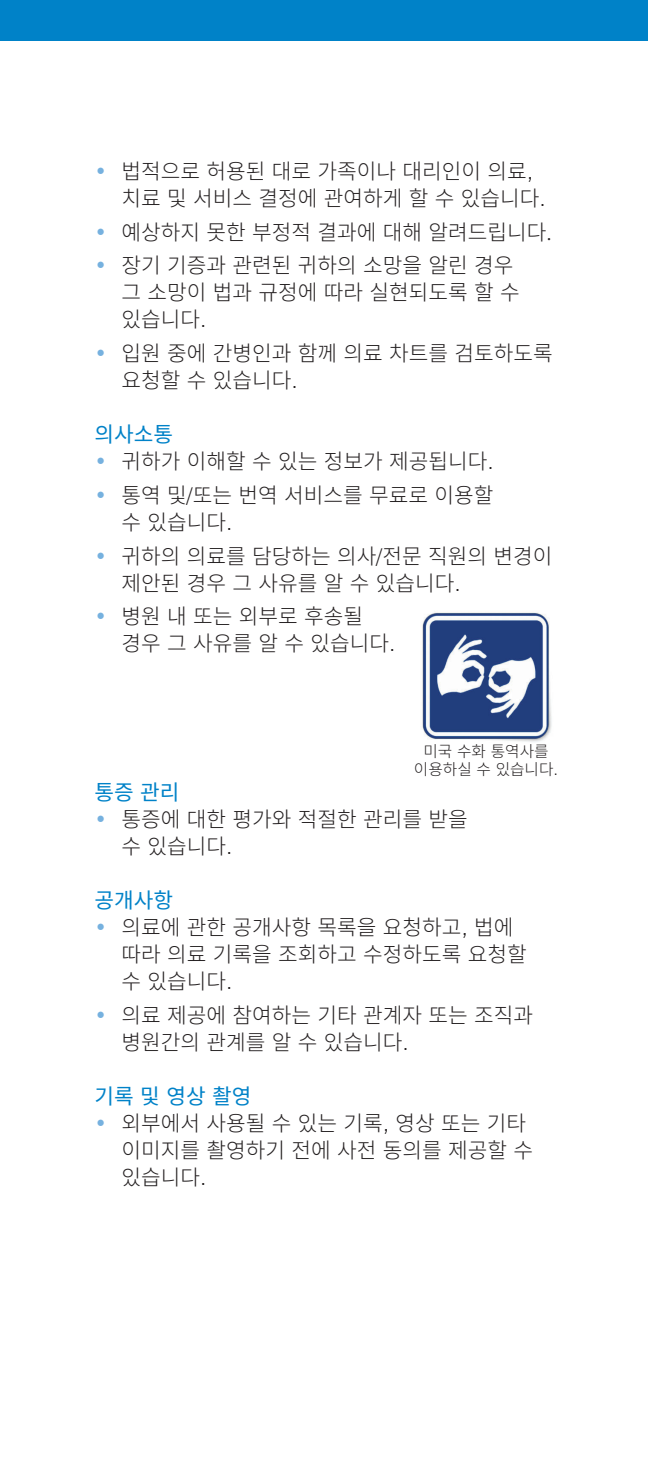
<style>
.page{position:relative;width:648px;height:1458px;background:#fff}
.page>*{position:absolute;margin:0;border:0;box-sizing:border-box;transform-origin:0 0}
.t1{font:300 21.38px/27px "Noto Sans CJ Kkr";color:#231f20}
.t2{font:21.38px "Noto Sans CJ Kkr";color:#0082c8}
.t3{font:300 15.75px/18px "Noto Sans CJ Kkr";color:#231f20;text-align:center}
.s1{font-family:"News Gothic BT";color:#76b1df}
.s2{font-family:"News Gothic BT"}
</style>
<div class="page">
<div style="left:0;top:0;width:648px;height:40px;background:#0082c8"></div>
<img style="left:422px;top:611px;width:130px;height:131px">
<p class="t1" style="left:121px;top:158px;width:426px;text-indent:-27px"><span class="s1">•</span> 법적으로 허용된 대로 가족이나 대리인이 의료<span class="s2">, </span>치료 및 서비스 결정에 관여하게 할 수 있습니다<span class="s2">.</span></p>
<p class="t1" style="left:94px;top:219px;width:459px"><span class="s1">•</span> 예상하지 못한 부정적 결과에 대해 알려드립니다.</p>
<p class="t1" style="left:121px;top:253px;width:400px;text-indent:-27px"><span class="s1">•</span> 장기 기증과 관련된 귀하의 소망을 알린 경우 그 소망이 법과 규정에 따라 실현되도록 할 수 있습니다<span class="s2">.</span></p>
<p class="t1" style="left:121px;top:340px;width:433px;text-indent:-27px"><span class="s1">•</span> 입원 중에 간병인과 함께 의료 차트를 검토하도록 요청할 수 있습니다<span class="s2">.</span></p>
<p class="t2" style="left:94px;top:422px;width:80px">의사소통</p>
<p class="t1" style="left:94px;top:448px;width:401px"><span class="s1">•</span> 귀하가 이해할 수 있는 정보가 제공됩니다<span class="s2">.</span></p>
<p class="t1" style="left:121px;top:482px;width:373px;text-indent:-27px"><span class="s1">•</span> 통역 및<span class="s2">/</span>또는 번역 서비스를 무료로 이용할 수 있습니다<span class="s2">.</span></p>
<p class="t1" style="left:121px;top:543px;width:432px;text-indent:-27px"><span class="s1">•</span> 귀하의 의료를 담당하는 의사<span class="s2">/</span>전문 직원의 변경이 제안된 경우 그 사유를 알 수 있습니다<span class="s2">.</span></p>
<p class="t1" style="left:121px;top:604px;width:276px;text-indent:-27px"><span class="s1">•</span> 병원 내 또는 외부로 후송될 경우 그 사유를 알 수 있습니다<span class="s2">.</span></p>
<p class="t3" style="left:414px;top:742px;width:146px">미국 수화 통역사를 이용하실 수 있습니다<span class="s2">.</span></p>
<p class="t2" style="left:94px;top:780px;width:87px">통증 관리</p>
<p class="t1" style="left:121px;top:806px;width:348px;text-indent:-27px"><span class="s1">•</span> 통증에 대한 평가와 적절한 관리를 받을 수 있습니다<span class="s2">.</span></p>
<p class="t2" style="left:94px;top:888px;width:80px">공개사항</p>
<p class="t1" style="left:121px;top:914px;width:407px;text-indent:-27px"><span class="s1">•</span> 의료에 관한 공개사항 목록을 요청하고<span class="s2">,</span> 법에 따라 의료 기록을 조회하고 수정하도록 요청할 수 있습니다<span class="s2">.</span></p>
<p class="t1" style="left:121px;top:1002px;width:413px;text-indent:-27px"><span class="s1">•</span> 의료 제공에 참여하는 기타 관계자 또는 조직과 병원간의 관계를 알 수 있습니다<span class="s2">.</span></p>
<p class="t2" style="left:94px;top:1084px;width:158px">기록 및 영상 촬영</p>
<p class="t1" style="left:121px;top:1110px;width:413px;text-indent:-27px"><span class="s1">•</span> 외부에서 사용될 수 있는 기록<span class="s2">,</span> 영상 또는 기타 이미지를 촬영하기 전에 사전 동의를 제공할 수 있습니다<span class="s2">.</span></p>
</div>
